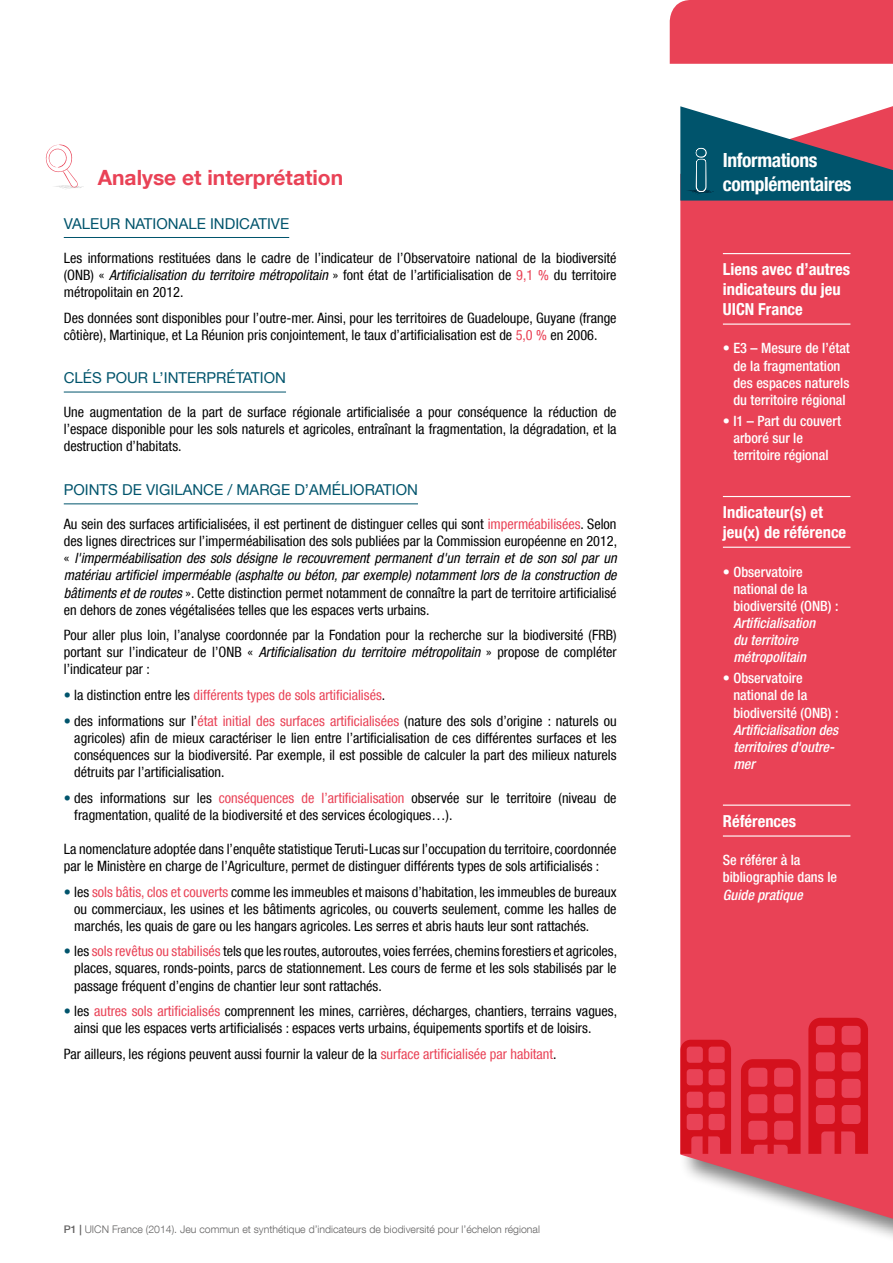
<style>
.page{position:relative;width:893px;height:1263px;background:#fff}
.page>*{position:absolute;margin:0;border:0;box-sizing:border-box;transform-origin:0 0}
.t1{font:700 21px "Helvetica Neue LT Com";color:#e94256}
.t2{font:700 condensed 19.5px/23.4px "Helvetica Neue LT Com";letter-spacing:-.02em;color:#fff}
.t3{font:700 condensed 16.5px/19.8px "Helvetica Neue LT Com";color:#fff}
.t4{font:15px "Helvetica Neue LT Com";color:#00546c}
.t5{font:condensed 14.25px/17.1px "Helvetica Neue LT Com";color:#000;text-align:justify}
.t6{font:500 condensed 14.25px/17.1px "Helvetica Neue LT Com";color:#fff}
.t7{font:italic 500 condensed 14.25px/17.1px "Helvetica Neue LT Com";color:#fff}
.t8{font:condensed 14.25px "Helvetica Neue LT Com";color:#e94256}
.t9{font:300 10.5px "Helvetica Neue LT Com";color:#646363}
.s1{font-style:italic}
.s2{color:#e94256}
.s3{color:#00546c}
.s4{color:#000}
.s5{font-weight:500}
</style>
<div class="page">
<div style="left:679px;top:102px;width:214px;height:1146px;background:#000;opacity:.5"></div>
<div style="left:680px;top:201px;width:213px;height:1018px;background:#e94256"></div>
<svg style="left:680px;top:106px;width:213px;height:95px"></svg>
<svg style="left:680px;top:1040px;width:51px;height:114px;background:#dd2636"></svg>
<svg style="left:808px;top:1018px;width:60px;height:136px;background:#dd2636"></svg>
<svg style="left:741px;top:1059px;width:60px;height:95px;background:#dd2635"></svg>
<div style="left:670px;top:0;width:223px;height:64px;background:#e94256"></div>
<hr style="left:64px;top:237px;width:225px;height:1px;background:#00546c">
<hr style="left:64px;top:392px;width:222px;height:1px;background:#00546c">
<hr style="left:64px;top:503px;width:354px;height:1px;background:#00546c">
<svg style="left:45px;top:144px;width:39px;height:45px"></svg>
<hr style="left:723px;top:253px;width:127px;height:1px;background:#fff">
<hr style="left:723px;top:324px;width:127px;height:1px;background:#fff">
<hr style="left:723px;top:496px;width:127px;height:1px;background:#fff">
<hr style="left:723px;top:547px;width:127px;height:1px;background:#fff">
<hr style="left:723px;top:804px;width:127px;height:2px;background:#fff">
<hr style="left:723px;top:835px;width:127px;height:1px;background:#fff">
<h1 class="t1" style="left:98px;top:164px;width:247px">Analyse et interprétation</h1>
<p class="t4" style="left:64px;top:214px;width:227px">VALEUR NATIONALE INDICATIVE</p>
<p class="t5" style="left:64px;top:249px;width:554px">Les informations restituées dans le cadre de l’indicateur de l’Observatoire national de la biodiversité (ONB) « <span class="s1">Artificialisation du territoire métropolitain</span> » font état de l’artificialisation de <span class="s2">9,1 %</span> du territoire métropolitain en 2012.</p>
<p class="t5" style="left:64px;top:309px;width:554px">Des données sont disponibles pour l’outre-mer. Ainsi, pour les territoires de Guadeloupe, Guyane (frange côtière), Martinique, et La Réunion pris conjointement, le taux d’artificialisation est de <span class="s2">5,0 %</span> en 2006.</p>
<p class="t4" style="left:64px;top:369px;width:224px">CLÉS POUR L’INTERPRÉTATION</p>
<p class="t5" style="left:64px;top:403px;width:554px">Une augmentation de la part de surface régionale artificialisée a pour conséquence la réduction de l’espace disponible pour les sols naturels et agricoles, entraînant la fragmentation, la dégradation, et la destruction d’habitats.</p>
<p class="t4" style="left:64px;top:480px;width:356px">POINTS DE VIGILANCE / MARGE D’AMÉLIORATION</p>
<p class="t5" style="left:64px;top:515px;width:555px">Au sein des surfaces artificialisées, il est pertinent de distinguer celles qui sont <span class="s2">imperméabilisées</span>. Selon des lignes directrices sur l’imperméabilisation des sols publiées par la Commission européenne en 2012, « <span class="s1">l'imperméabilisation des sols désigne le recouvrement permanent d'un terrain et de son sol par un matériau artificiel imperméable (asphalte ou béton, par exemple) notamment lors de la construction de bâtiments et de routes</span> ». Cette distinction permet notamment de connaître la part de territoire artificialisé en dehors de zones végétalisées telles que les espaces verts urbains.</p>
<p class="t5" style="left:64px;top:626px;width:554px">Pour aller plus loin, l’analyse coordonnée par la Fondation pour la recherche sur la biodiversité (FRB) portant sur l’indicateur de l’ONB « <span class="s1">Artificialisation du territoire métropolitain</span> » propose de compléter l’indicateur par :</p>
<p class="t8" style="left:64px;top:687px;width:323px"><span class="s3">•</span> <span class="s4">la distinction entre les</span> différents types de sols artificialisés<span class="s4">.</span></p>
<p class="t5" style="left:74px;top:712px;width:544px;text-indent:-11px"><span class="s3">•</span> des informations sur l’<span class="s2">état initial des surfaces artificialisées</span> (nature des sols d’origine : naturels ou agricoles) afin de mieux caractériser le lien entre l’artificialisation de ces différentes surfaces et les conséquences sur la biodiversité. Par exemple, il est possible de calculer la part des milieux naturels détruits par l’artificialisation.</p>
<p class="t5" style="left:74px;top:789px;width:544px;text-indent:-11px"><span class="s3">•</span> des informations sur les <span class="s2">conséquences de l’artificialisation</span> observée sur le territoire (niveau de fragmentation, qualité de la biodiversité et des services écologiques…).</p>
<p class="t5" style="left:64px;top:840px;width:554px">La nomenclature adoptée dans l’enquête statistique Teruti-Lucas sur l’occupation du territoire, coordonnée par le Ministère en charge de l’Agriculture, permet de distinguer différents types de sols artificialisés :</p>
<p class="t5" style="left:74px;top:883px;width:544px;text-indent:-11px"><span class="s3">•</span> les <span class="s2">sols bâtis, clos et couverts</span> comme les immeubles et maisons d’habitation, les immeubles de bureaux ou commerciaux, les usines et les bâtiments agricoles, ou couverts seulement, comme les halles de marchés, les quais de gare ou les hangars agricoles. Les serres et abris hauts leur sont rattachés.</p>
<p class="t5" style="left:74px;top:942px;width:544px;text-indent:-11px"><span class="s3">•</span> les <span class="s2">sols revêtus ou stabilisés</span> tels que les routes, autoroutes, voies ferrées, chemins forestiers et agricoles, places, squares, ronds-points, parcs de stationnement. Les cours de ferme et les sols stabilisés par le passage fréquent d’engins de chantier leur sont rattachés.</p>
<p class="t5" style="left:74px;top:1002px;width:544px;text-indent:-11px"><span class="s3">•</span> les <span class="s2">autres sols artificialisés</span> comprennent les mines, carrières, décharges, chantiers, terrains vagues, ainsi que les espaces verts artificialisés : espaces verts urbains, équipements sportifs et de loisirs.</p>
<p class="t5" style="left:64px;top:1045px;width:494px">Par ailleurs, les régions peuvent aussi fournir la valeur de la <span class="s2">surface artificialisée par habitant</span>.</p>
<p class="t9" style="left:64px;top:1223px;width:478px"><span class="s5">P1 |</span> UICN France (2014). Jeu commun et synthétique d’indicateurs de biodiversité pour l’échelon régional</p>
<h2 class="t2" style="left:723px;top:149px;width:130px">Informations complémentaires</h2>
<p class="t3" style="left:723px;top:260px;width:129px">Liens avec d’autres indicateurs du jeu<br>UICN France</p>
<p class="t6" style="left:733px;top:340px;width:118px;text-indent:-11px">• E3 – Mesure de l’état de la fragmentation des espaces naturels du territoire régional</p>
<p class="t6" style="left:733px;top:412px;width:109px;text-indent:-11px">• I1 – Part du couvert arboré sur le territoire régional</p>
<p class="t3" style="left:723px;top:503px;width:125px">Indicateur(s) et jeu(x) de référence</p>
<p class="t6" style="left:733px;top:563px;width:106px;text-indent:-11px">• Observatoire national de la biodiversité (ONB) :</p>
<p class="t7" style="left:733px;top:614px;width:83px">Artificialisation du territoire métropolitain</p>
<p class="t6" style="left:733px;top:670px;width:106px;text-indent:-11px">• Observatoire national de la biodiversité (ONB) :</p>
<p class="t7" style="left:733px;top:721px;width:106px">Artificialisation des territoires d'outre&shy;mer</p>
<p class="t3" style="left:723px;top:811px;width:75px">Références</p>
<p class="t6" style="left:723px;top:851px;width:116px">Se référer à la bibliographie dans le</p>
<p class="t7" style="left:723px;top:886px;width:81px">Guide pratique</p>
</div>
